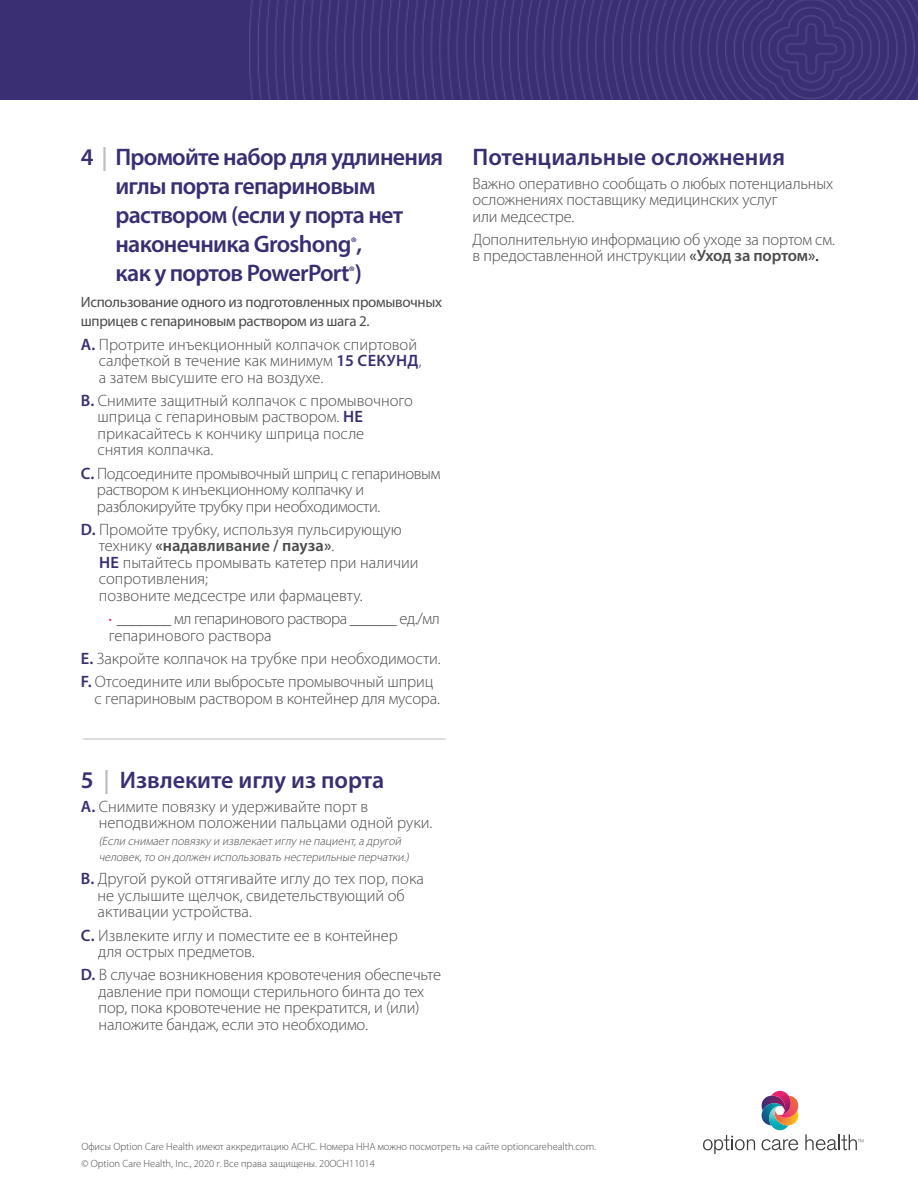
<style>
.page{position:relative;width:918px;height:1188px;background:#fff}
.page>*{position:absolute;margin:0;border:0;box-sizing:border-box;transform-origin:0 0}
.t1{font:600 24px/28.8px "Myriad Pro";letter-spacing:-.03em;color:#3a2e73}
.t2{font:600 24px "Myriad Pro";color:#3a2e73}
.t3{font:300 16.5px/16.5px "Myriad Pro";letter-spacing:-.005em;color:#4b4c4d}
.t4{font:300 16.5px/16.5px "Myriad Pro";letter-spacing:-.025em;color:#4b4c4d}
.t5{font:15px/19.5px "Myriad Pro";letter-spacing:-.02em;color:#4b4c4d}
.t6{font:italic 300 12px/16.5px "Myriad Pro";color:#4b4c4d}
.t7{font:300 10.5px/17px "Myriad Pro";color:#4b4c4d}
.s1{color:#bcbdc0}
.s2{font-weight:600;color:#3a2e73}
.s3{font-weight:600}
.s4{font-size:12px;color:#ec0b6b}
.s5{font-weight:400;font-size:18px;color:#231f20}
</style>
<div class="page">
<div style="left:0;top:0;width:918px;height:100px;background:#3b2f74"></div>
<img style="left:249px;top:0;width:669px;height:100px">
<hr style="left:83px;top:739px;width:362px;height:1px;background:#bcbdc0">
<svg style="left:703px;top:1091px;width:160px;height:63px"></svg>
<h1 class="t1" style="left:116px;top:142px;width:329px;text-indent:-35px">4 <span class="s1">|</span> Промойте набор для удлинения иглы порта гепариновым раствором (если у порта нет наконечника Groshong<sup>®</sup>,<br>как у портов PowerPort<sup>®</sup>)</h1>
<p class="t5" style="left:81px;top:292px;width:363px">Использование одного из подготовленных промывочных шприцев с гепариновым раствором из шага 2.</p>
<p class="t3" style="left:99px;top:336px;width:324px;text-indent:-18px"><span class="s2">A.</span> Протрите инъекционный колпачок спиртовой салфеткой в течение как минимум <span class="s2">15 СЕКУНД</span>, а затем высушите его на воздухе.</p>
<p class="t3" style="left:98px;top:392px;width:317px;text-indent:-17px"><span class="s2">B.</span> Снимите защитный колпачок с промывочного шприца с гепариновым раствором. <span class="s2">НЕ </span>прикасайтесь к кончику шприца после снятия колпачка.</p>
<p class="t3" style="left:97px;top:465px;width:345px;text-indent:-16px"><span class="s2">C.</span> Подсоедините промывочный шприц с гепариновым раствором к инъекционному колпачку и разблокируйте трубку при необходимости.</p>
<p class="t3" style="left:99px;top:521px;width:321px;text-indent:-18px"><span class="s2">D.</span> Промойте трубку, используя пульсирующую технику <span class="s3">«надавливание / пауза»</span>.<br><span class="s2">НЕ</span> пытайтесь промывать катетер при наличии сопротивления;<br>позвоните медсестре или фармацевту.</p>
<p class="t4" style="left:109px;top:610px;width:333px"><span class="s4">•</span> _______ мл гепаринового раствора ______ ед./мл гепаринового раствора</p>
<p class="t3" style="left:81px;top:647px;width:361px;line-height:23.2px"><span class="s2">E.</span> Закройте колпачок на трубке при необходимости.<br><span class="s2">F.</span> Отсоедините или выбросьте промывочный шприц</p>
<p class="t3" style="left:95px;top:690px;width:347px">с гепариновым раствором в контейнер для мусора.</p>
<h1 class="t2" style="left:81px;top:765px;width:305px">5 <span class="s1">|</span> Извлеките иглу из порта</h1>
<p class="t3" style="left:99px;top:798px;width:335px;text-indent:-18px"><span class="s2">A.</span> Снимите повязку и удерживайте порт в неподвижном положении пальцами одной руки.</p>
<p class="t6" style="left:99px;top:832px;width:314px">(Если снимаетповязку и извлекаетиглу не пациент,а другой человек,то он должен использовать нестерильные перчатки.)</p>
<p class="t3" style="left:98px;top:870px;width:328px;text-indent:-17px"><span class="s2">B.</span> Другой рукой оттягивайте иглу до тех пор, пока не услышите щелчок, свидетельствующий об активации устройства.</p>
<p class="t3" style="left:98px;top:927px;width:301px;text-indent:-17px"><span class="s2">C.</span> Извлеките иглу и поместите ее в контейнер для острых предметов.</p>
<p class="t3" style="left:99px;top:966px;width:344px;text-indent:-18px"><span class="s2">D.</span> В случае возникновения кровотечения обеспечьте давление при помощи стерильного бинта до тех пор, пока кровотечение не прекратится, и (или) наложите бандаж, если это необходимо.</p>
<h1 class="t2" style="left:472px;top:142px;width:314px">Потенциальные осложнения</h1>
<p class="t3" style="left:472px;top:175px;width:362px">Важно оперативно сообщать о любых потенциальных осложнениях поставщику медицинских услуг<br>или медсестре.</p>
<p class="t3" style="left:472px;top:231px;width:364px">Дополнительную информацию об уходе за портом см. в предоставленной инструкции <span class="s3">«Уход за портом»</span><span class="s5">.</span></p>
<p class="t7" style="left:81px;top:1138px;width:516px">Офисы Option Care Health имеют аккредитацию ACHC. Номера ННА можно посмотреть на сайте optioncarehealth.com. © Option Care Health, Inc., 2020 г. Все права защищены. 20OCH11014</p>
</div>
